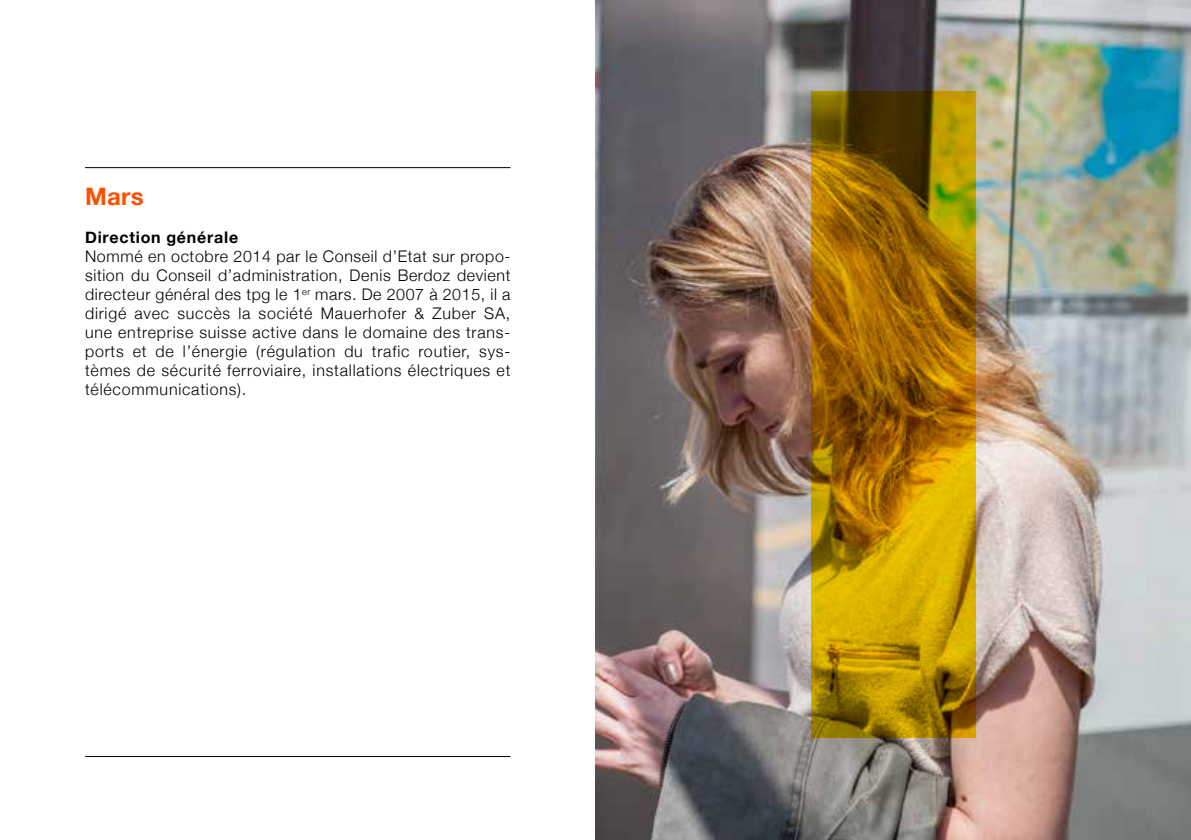
<style>
.page{position:relative;width:1191px;height:840px;background:#fff}
.page>*{position:absolute;margin:0;border:0;box-sizing:border-box;transform-origin:0 0}
.t1{font:700 24px "Helvetica Neue";color:#ff5000}
.t2{font:300 16px/19px "Helvetica Neue";letter-spacing:.05em;color:#000;text-align:justify}
.t3{font:700 16px "Helvetica Neue";letter-spacing:.05em;color:#000}
</style>
<div class="page">
<img style="left:595px;top:0;width:596px;height:839px">
<svg style="left:811px;top:91px;width:164px;height:646px;background:#a47700"></svg>
<hr style="left:85px;top:167px;width:425px;height:1px;background:#000">
<hr style="left:85px;top:755px;width:425px;height:1px;background:#000">
<h1 class="t1" style="left:85px;top:182px;width:60px">Mars</h1>
<p class="t3" style="left:85px;top:227px;width:155px">Direction générale</p>
<p class="t2" style="left:85px;top:246px;width:427px">Nommé en octobre 2014 par le Conseil d’Etat sur propo&shy;sition du Conseil d’administration, Denis Berdoz devient directeur général des tpg le 1<sup>er</sup> mars. De 2007 à 2015, il a dirigé avec succès la société Mauerhofer &amp; Zuber SA, une entreprise suisse active dans le domaine des trans&shy;ports et de l’énergie (régulation du trafic routier, sys&shy;tèmes de sécurité ferroviaire, installations électriques et télécommunications).</p>
</div>
